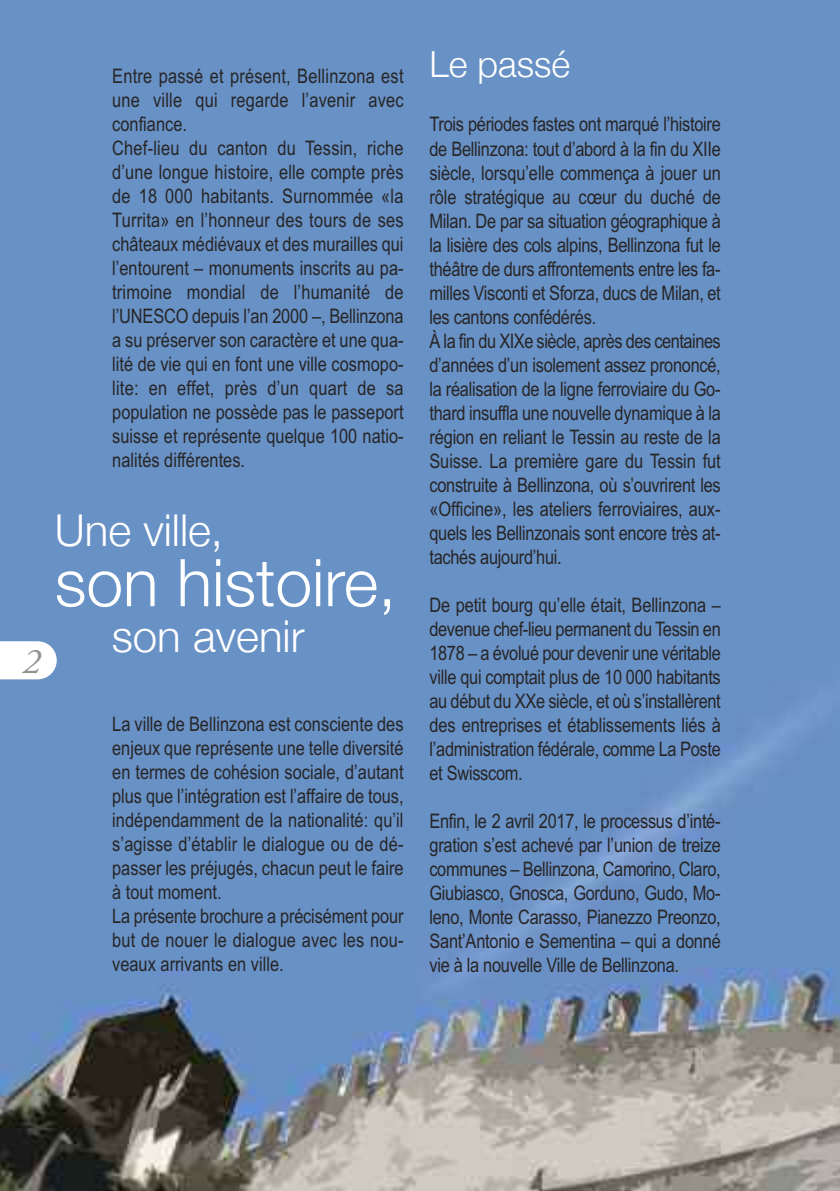
<style>
.page{position:relative;width:840px;height:1191px;background:#fff}
.page>*{position:absolute;margin:0;border:0;box-sizing:border-box;transform-origin:0 0}
.t1{font:300 65.8px "Helvetica Neue";color:#fff}
.t2{font:300 43.8px "Helvetica Neue";color:#fff}
.t3{font:300 36px "Helvetica Neue";color:#fff}
.t4{font:italic 36px "Adobe Garamond Pro";color:#919191}
.t5{font:20px/24px "Arial Narrow";letter-spacing:-.005em;color:#272526}
</style>
<div class="page">
<img style="left:0;top:0;width:839px;height:1191px">
<svg style="left:0;top:641px;width:57px;height:38px"></svg>
<p class="t5" style="left:112px;top:64px;width:293px">Entre passé et présent, Bellinzona est une ville qui regarde l’avenir avec confiance.<br>Chef-lieu du canton du Tessin, riche d’une longue histoire, elle compte près de 18 000 habitants. Surnommée «la Turrita» en l’honneur des tours de ses châteaux médiévaux et des murailles qui l’entourent – monuments inscrits au pa&shy;trimoine mondial de l’humanité de l’UNESCO depuis l’an 2000 –, Bellinzona a su préserver son caractère et une qua&shy;lité de vie qui en font une ville cosmopo&shy;lite: en effet, près d’un quart de sa population ne possède pas le passeport suisse et représente quelque 100 natio&shy;nalités différentes.</p>
<h3 class="t4" style="left:22px;top:647px;width:19px">2</h3>
<h2 class="t2" style="left:55px;top:504px;width:170px">Une ville,</h2>
<h1 class="t1" style="left:55px;top:542px;width:343px">son histoire,</h1>
<h2 class="t2" style="left:112px;top:610px;width:194px">son avenir</h2>
<p class="t5" style="left:112px;top:712px;width:293px">La ville de Bellinzona est consciente des enjeux que représente une telle diversité en termes de cohésion sociale, d’autant plus que l’intégration est l’affaire de tous, indépendamment de la nationalité: qu’il s’agisse d’établir le dialogue ou de dé&shy;passer les préjugés, chacun peut le faire à tout moment.<br>La présente brochure a précisément pour but de nouer le dialogue avec les nou&shy;veaux arrivants en ville.</p>
<h3 class="t3" style="left:429px;top:42px;width:142px">Le passé</h3>
<p class="t5" style="left:429px;top:113px;width:293px">Trois périodes fastes ont marqué l’histoire de Bellinzona: tout d’abord à la fin du XIIe siècle, lorsqu’elle commença à jouer un rôle stratégique au cœur du duché de Milan. De par sa situation géographique à la lisière des cols alpins, Bellinzona fut le théâtre de durs affrontements entre les fa&shy;milles Visconti et Sforza, ducs de Milan, et les cantons confédérés.<br>À la fin du XIXe siècle, après des centaines d’années d’un isolement assez prononcé, la réalisation de la ligne ferroviaire du Go&shy;thard insuffla une nouvelle dynamique à la région en reliant le Tessin au reste de la Suisse. La première gare du Tessin fut construite à Bellinzona, où s’ouvrirent les «Officine», les ateliers ferroviaires, aux&shy;quels les Bellinzonais sont encore très at&shy;tachés aujourd’hui.</p>
<p class="t5" style="left:429px;top:593px;width:293px;text-align:justify">De petit bourg qu’elle était, Bellinzona – devenue chef-lieu permanent du Tessin en 1878 – a évolué pour devenir une véritable ville qui comptait plus de 10 000 habitants au début du XXe siècle, et où s’installèrent des entreprises et établissements liés à l’administration fédérale, comme La Poste et Swisscom.</p>
<p class="t5" style="left:429px;top:809px;width:293px;text-align:justify">Enfin, le 2 avril 2017, le processus d’inté&shy;gration s’est achevé par l’union de treize communes – Bellinzona, Camorino, Claro, Giubiasco, Gnosca, Gorduno, Gudo, Mo&shy;leno, Monte Carasso, Pianezzo Preonzo, Sant’Antonio e Sementina – qui a donné vie à la nouvelle Ville de Bellinzona.</p>
</div>
